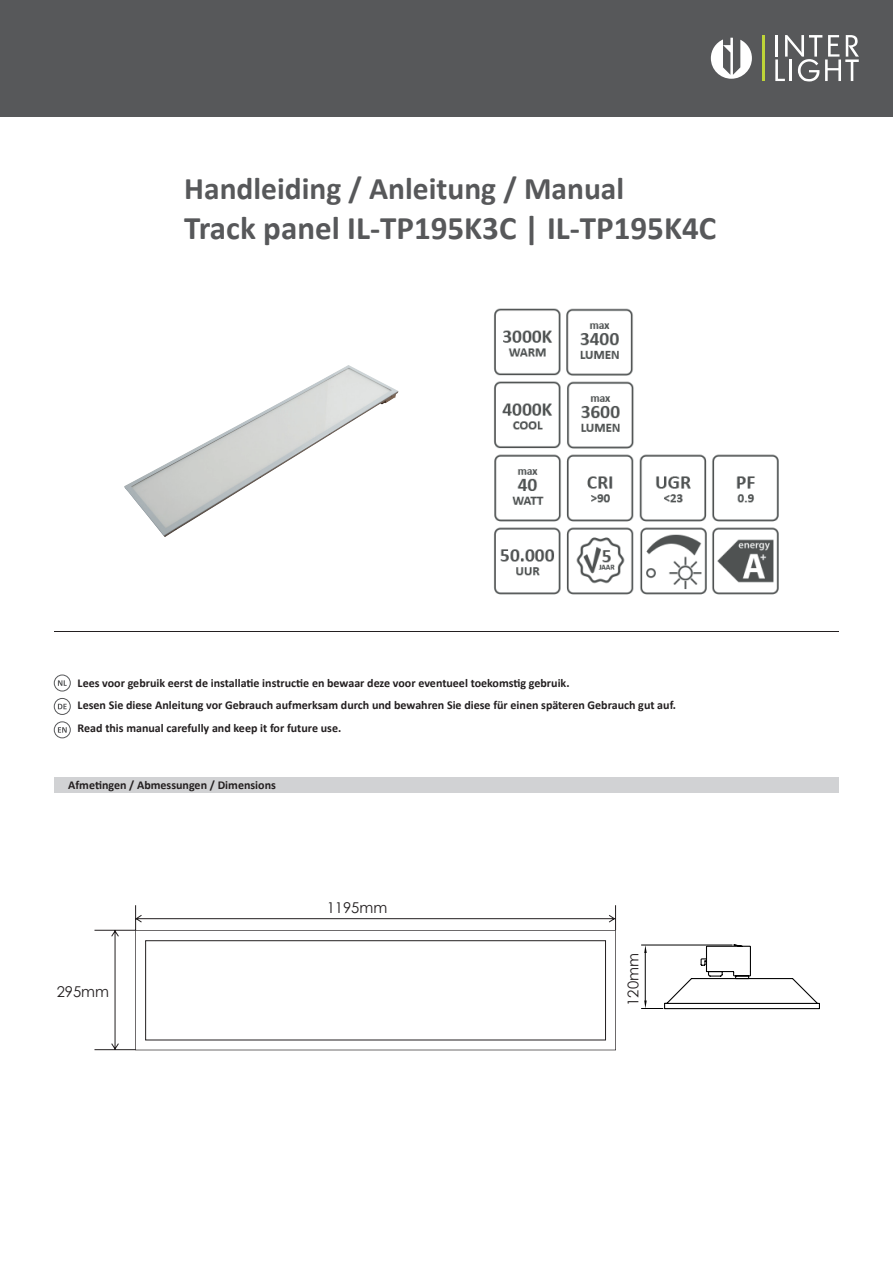
<style>
.page{position:relative;width:893px;height:1263px;background:#fff}
.page>*{position:absolute;margin:0;border:0;box-sizing:border-box;transform-origin:0 0}
.t1{font:700 33px "Calibri";color:#57585a}
.t2{font:700 31.5px "Calibri";color:#57585a}
.t3{font:14.85px "Century Gothic";color:#231f20}
.t4{font:700 12px/22.5px "Calibri";color:#231f20}
</style>
<div class="page">
<div style="left:0;top:0;width:893px;height:116px;background:#57585a"></div>
<svg style="left:775px;top:35px;width:84px;height:46px"></svg>
<hr style="left:762px;top:35px;width:3px;height:46px;background:#bed438">
<svg style="left:711px;top:38px;width:41px;height:41px"></svg>
<img style="left:124px;top:365px;width:274px;height:172px">
<div style="left:54px;top:777px;width:785px;height:15px;background:#d1d2d4"></div>
<hr style="left:54px;top:631px;width:785px;height:1px;background:#231f20">
<svg style="left:54px;top:675px;width:16px;height:16px"></svg>
<div style="left:54px;top:675px;width:17px;height:16px;border:1px solid #57585a;border-radius:50%"></div>
<svg style="left:58px;top:680px;width:9px;height:6px"></svg>
<svg style="left:54px;top:698px;width:16px;height:16px"></svg>
<div style="left:54px;top:698px;width:17px;height:17px;border:1px solid #57585a;border-radius:50%"></div>
<svg style="left:58px;top:704px;width:9px;height:5px"></svg>
<svg style="left:54px;top:722px;width:16px;height:16px"></svg>
<div style="left:54px;top:722px;width:17px;height:16px;border:1px solid #57585a;border-radius:50%"></div>
<svg style="left:58px;top:727px;width:9px;height:6px"></svg>
<img style="left:494px;top:308px;width:285px;height:287px">
<svg style="left:94px;top:905px;width:522px;height:145px"></svg>
<svg style="left:641px;top:944px;width:179px;height:66px"></svg>
<h2 class="t2" style="left:184px;top:169px;width:441px">Handleiding / Anleitung / Manual</h2>
<h1 class="t1" style="left:184px;top:207px;width:533px">Track panel IL-TP195K3C | IL-TP195K4C</h1>
<p class="t4" style="left:78px;top:672px;width:600px">Lees voor gebruik eerst de installatie instructie en bewaar deze voor eventueel toekomstig gebruik.<br>Lesen Sie diese Anleitung vor Gebrauch aufmerksam durch und bewahren Sie diese für einen späteren Gebrauch gut auf.<br>Read this manual carefully and keep it for future use.</p>
<p class="t4" style="left:68px;top:773px;width:209px">Afmetingen / Abmessungen / Dimensions</p>
<p class="t3" style="left:57px;top:981px;width:54px">295mm</p>
<p class="t3" style="left:327px;top:897px;width:62px">1195mm</p>
<p class="t3" style="left:623px;top:1006px;width:54px;rotate:-90deg">120mm</p>
</div>
